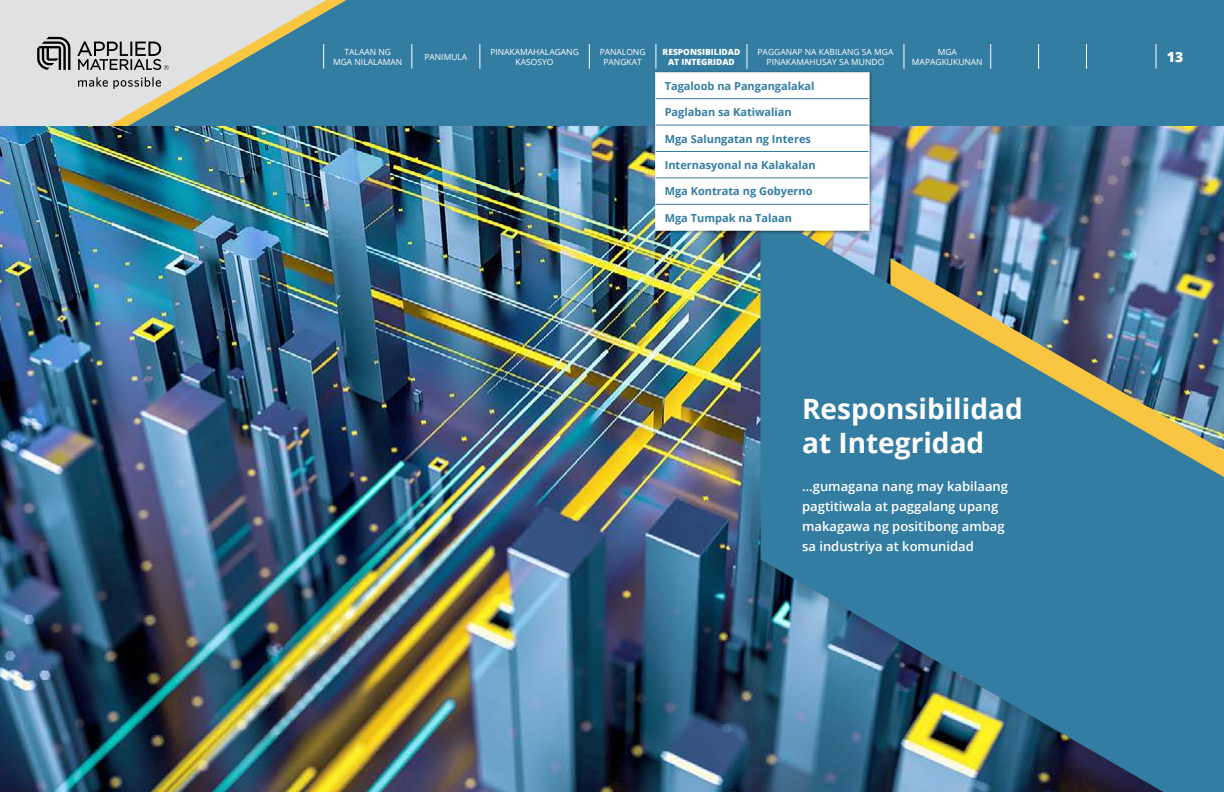
<style>
.page{position:relative;width:1224px;height:792px;background:#fff}
.page>*{position:absolute;margin:0;border:0;box-sizing:border-box;transform-origin:0 0}
.t1{font:700 28px/33.6px "Open Sans";color:#fff}
.t2{font:800 14px "Open Sans";color:#fff}
.t3{font:600 13px/20px "Open Sans";color:#fff}
.t4{font:700 11px "Open Sans";color:#347da2}
.t5{font:8.5px/10.2px "Open Sans";color:#fff;text-align:center}
.t6{font:800 8.5px/10.2px "Open Sans";color:#fff;text-align:center}
</style>
<div class="page">
<div style="left:0;top:0;width:1224px;height:126px;background:#347da2"></div>
<svg style="left:0;top:0;width:333px;height:126px;fill:#e0e1e2"></svg>
<svg style="left:78px;top:77px;width:83px;height:12px"></svg>
<svg style="left:37px;top:37px;width:33px;height:33px"></svg>
<svg style="left:77px;top:41px;width:92px;height:29px"></svg>
<img style="left:0;top:126px;width:1224px;height:666px">
<img style="left:760px;top:210px;width:464px;height:582px">
<div style="left:654px;top:71px;width:219px;height:164px;background:#000;opacity:.4"></div>
<svg style="left:323px;top:44px;width:1px;height:25px"></svg>
<svg style="left:412px;top:44px;width:1px;height:25px"></svg>
<svg style="left:480px;top:44px;width:1px;height:25px"></svg>
<svg style="left:589px;top:44px;width:1px;height:25px"></svg>
<svg style="left:655px;top:44px;width:215px;height:187px"></svg>
<svg style="left:904px;top:44px;width:1px;height:25px"></svg>
<svg style="left:990px;top:44px;width:1px;height:25px"></svg>
<svg style="left:1038px;top:44px;width:1px;height:25px"></svg>
<svg style="left:1086px;top:44px;width:1px;height:25px"></svg>
<svg style="left:1156px;top:44px;width:1px;height:25px"></svg>
<p class="t5" style="left:333px;top:46px;width:71px">TALAAN NG<br>MGA NILALAMAN</p>
<p class="t5" style="left:424px;top:51px;width:44px">PANIMULA</p>
<p class="t5" style="left:490px;top:46px;width:90px">PINAKAMAHALAGANG<br>KASOSYO</p>
<p class="t5" style="left:600px;top:46px;width:47px">PANALONG<br>PANGKAT</p>
<p class="t6" style="left:663px;top:46px;width:79px">RESPONSIBILIDAD<br>AT INTEGRIDAD</p>
<p class="t5" style="left:758px;top:46px;width:137px">PAGGANAP NA KABILANG SA MGA<br>PINAKAMAHUSAY SA MUNDO</p>
<p class="t5" style="left:912px;top:46px;width:72px">MGA<br>MAPAGKUKUNAN</p>
<p class="t4" style="left:665px;top:78px;width:151px">Tagaloob na Pangangalakal</p>
<p class="t4" style="left:665px;top:104px;width:129px">Paglaban sa Katiwalian</p>
<p class="t4" style="left:665px;top:131px;width:148px">Mga Salungatan ng Interes</p>
<p class="t4" style="left:665px;top:157px;width:152px">Internasyonal na Kalakalan</p>
<p class="t4" style="left:665px;top:184px;width:149px">Mga Kontrata ng Gobyerno</p>
<p class="t4" style="left:665px;top:210px;width:129px">Mga Tumpak na Talaan</p>
<h1 class="t1" style="left:802px;top:392px;width:222px">Responsibilidad at Integridad</h1>
<p class="t3" style="left:802px;top:476px;width:207px">…gumagana nang may kabilaang pagtitiwala at paggalang upang makagawa ng positibong ambag sa industriya at komunidad</p>
<p class="t2" style="left:1167px;top:46px;width:18px">13</p>
</div>
